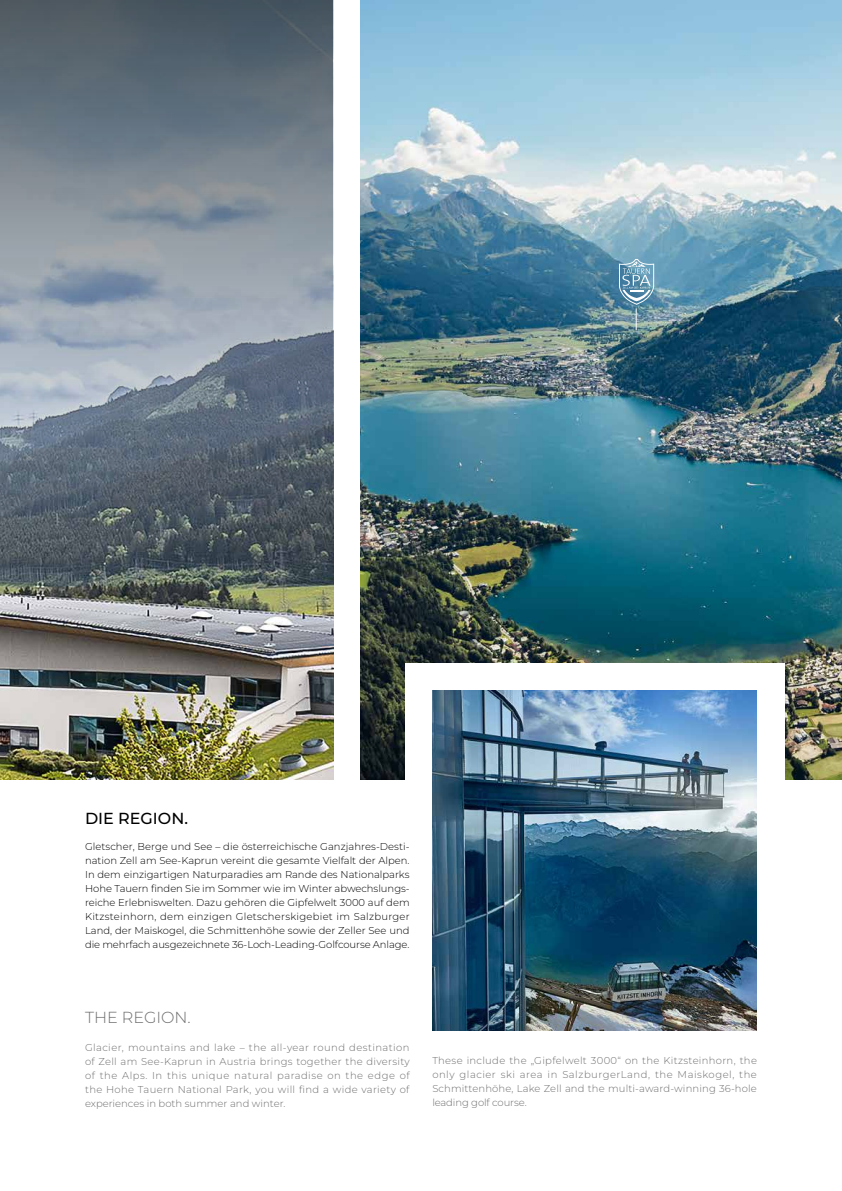
<style>
.page{position:relative;width:842px;height:1191px;background:#fff}
.page>*{position:absolute;margin:0;border:0;box-sizing:border-box;transform-origin:0 0}
.t1{font:500 16px "Montserrat";color:#000}
.t2{font:300 16px "Montserrat";color:#706f6f}
.t3{font:300 10px/14px "Montserrat";letter-spacing:-.005em;color:#000;text-align:justify}
.t4{font:300 10px/14px "Montserrat";color:#706f6f;text-align:justify}
</style>
<div class="page">
<img style="left:0;top:561px;width:333px;height:219px">
<svg style="left:0;top:0;width:333px;height:561px;background:#717d88"></svg>
<img style="left:360px;top:0;width:482px;height:780px">
<div style="left:405px;top:663px;width:380px;height:129px;background:#fff"></div>
<img style="left:432px;top:690px;width:325px;height:340px">
<svg style="left:619px;top:259px;width:35px;height:71px;background:#7aa2b4"></svg>
<h1 class="t1" style="left:85px;top:807px;width:104px">DIE REGION.</h1>
<p class="t3" style="left:85px;top:839px;width:326px">Gletscher, Berge und See – die österreichische Ganzjahres-Desti&shy;nation Zell am See-Kaprun vereint die gesamte Vielfalt der Alpen.<br>In dem einzigartigen Naturparadies am Rande des Nationalparks Hohe Tauern finden Sie im Sommer wie im Winter abwechslungs&shy;reiche Erlebniswelten. Dazu gehören die Gipfelwelt 3000 auf dem Kitzsteinhorn, dem einzigen Gletscherskigebiet im Salzburger Land, der Maiskogel, die Schmittenhöhe sowie der Zeller See und die mehrfach ausgezeichnete 36-Loch-Leading-Golfcourse Anlage.</p>
<h1 class="t2" style="left:85px;top:1006px;width:107px">THE REGION.</h1>
<p class="t4" style="left:85px;top:1040px;width:326px">Glacier, mountains and lake – the all-year round destination of Zell am See-Kaprun in Austria brings together the diversity of the Alps. In this unique natural paradise on the edge of the Hohe Tauern National Park, you will find a wide variety of experiences in both summer and winter.</p>
<p class="t4" style="left:432px;top:1053px;width:326px">These include the „Gipfelwelt 3000“ on the Kitzsteinhorn, the only glacier ski area in SalzburgerLand, the Maiskogel, the Schmittenhöhe, Lake Zell and the multi-award-winning 36-hole leading golf course.</p>
</div>
